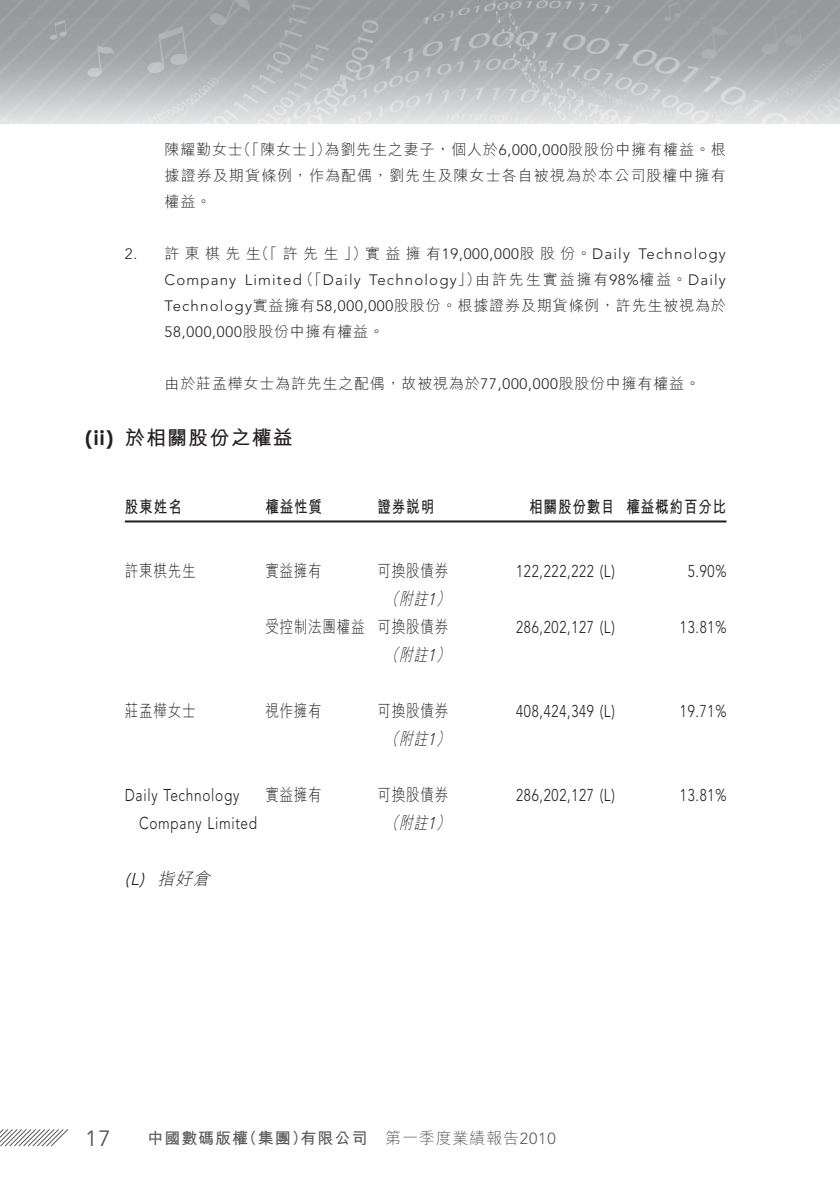
<style>
.page{position:relative;width:840px;height:1191px;background:#fff}
.page>*{position:absolute;margin:0;border:0;box-sizing:border-box;transform-origin:0 0}
.t1{font:22px "Avenir LT Std";color:#57585a}
.t2{font:20px "M Hei HK Bold E Ten B5 H";letter-spacing:.055em;color:#231f20}
.t3{font:700 20px "Century Gothic";color:#231f20}
.t4{font:300 17px "Avenir LT Std";letter-spacing:.05em;color:#231f20;scale:.8 1}
.t5{font:17px "M Hei HK Light E Ten B5 H";letter-spacing:.05em;color:#231f20;scale:.8 1}
.t6{font:17px "M Hei HK Bold E Ten B5 H";letter-spacing:.06em;color:#231f20;scale:.8 1}
.t7{font:italic 17px "M Hei HK Light E Ten B5 H";color:#231f20;scale:.8 1}
.t8{font:italic 17px "M Hei HK Light E Ten B5 H";color:#231f20}
.t9{font:italic 300 17px "Avenir LT Std";color:#231f20}
.t10{font:16px "M Hei HK Bold E Ten B5 H";letter-spacing:.055em;color:#57585a}
.t11{font:16px "M Hei HK Light E Ten B5 H";letter-spacing:.05em;color:#57585a}
.t12{font:15px/26px "M Hei HK Light E Ten B5 H";letter-spacing:.055em;color:#231f20}
.t13{font:300 15px "Avenir LT Std";letter-spacing:.08em;color:#231f20}
.t14{font:15px "M Hei HK Light E Ten B5 H";letter-spacing:.355em;color:#231f20}
.t15{font:15px "M Hei HK Light E Ten B5 H";letter-spacing:.125em;color:#231f20}
.s1{font-family:"Avenir LT Std";font-weight:300}
.s2{font-family:"M Hei HK Light E Ten B5 H";font-weight:400}
</style>
<div class="page">
<img style="left:0;top:0;width:839px;height:123px">
<svg style="left:0;top:1129px;width:68px;height:18px"></svg>
<hr style="left:125px;top:520px;width:601px;height:2px;background:#231f20">
<h2 class="t3" style="left:85px;top:425px;width:30px">(ii)</h2>
<p class="t13" style="left:125px;top:247px;width:14px">2.</p>
<p class="t12" style="left:324px;top:139px;width:402px">為劉先生之妻子，個人於<span class="s1">6,000,000</span>股股份中擁有權益。根</p>
<p class="t12" style="left:236px;top:139px;width:96px">（「陳女士」）</p>
<p class="t12" style="left:164px;top:139px;width:562px">陳耀勤女士<br>據證券及期貨條例，作為配偶，劉先生及陳女士各自被視為於本公司股權中擁有權益。</p>
<p class="t13" style="left:638px;top:247px;width:89px">Technology</p>
<p class="t14" style="left:254px;top:248px;width:377px">（「許先生」）實益擁有<span class="s1">19,000,000</span>股股份。<span class="s1">Daily</span></p>
<p class="t12" style="left:164px;top:242px;width:98px">許東棋先生</p>
<p class="t15" style="left:475px;top:274px;width:252px">由許先生實益擁有<span class="s1">98%</span>權益。<span class="s1">Daily</span></p>
<p class="t13" style="left:299px;top:273px;width:63px"><span class="s2">（「</span>Daily</p>
<p class="t13" style="left:369px;top:273px;width:113px">Technology<span class="s2">」）</span></p>
<p class="t13" style="left:245px;top:273px;width:58px">Limited</p>
<p class="t13" style="left:164px;top:273px;width:73px">Company</p>
<p class="t12" style="left:164px;top:294px;width:562px"><span class="s1">Technology</span>實益擁有<span class="s1">58,000,000</span>股股份。根據證券及期貨條例，許先生被視為於</p>
<p class="t13" style="left:164px;top:325px;width:221px">58,000,000<span class="s2">股股份中擁有權益。</span></p>
<p class="t12" style="left:164px;top:372px;width:536px">由於莊孟樺女士為許先生之配偶，故被視為於<span class="s1">77,000,000</span>股股份中擁有權益。</p>
<h2 class="t2" style="left:125px;top:430px;width:169px">於相關股份之權益</h2>
<p class="t6" style="left:125px;top:500px;width:73px">股東姓名</p>
<p class="t6" style="left:265px;top:500px;width:73px">權益性質</p>
<p class="t6" style="left:377px;top:500px;width:73px">證券說明</p>
<p class="t6" style="left:529px;top:500px;width:109px">相關股份數目</p>
<p class="t6" style="left:626px;top:500px;width:127px">權益概約百分比</p>
<p class="t5" style="left:125px;top:564px;width:90px">許東棋先生</p>
<p class="t5" style="left:265px;top:564px;width:72px">實益擁有</p>
<p class="t5" style="left:377px;top:564px;width:90px">可換股債券</p>
<p class="t4" style="left:516px;top:563px;width:125px">122,222,222 (L(</p>
<p class="t4" style="left:687px;top:563px;width:50px">5.90%</p>
<p class="t7" style="left:385px;top:592px;width:23px">（</p>
<p class="t7" style="left:427px;top:592px;width:33px">(<span class="s1">1</span></p>
<p class="t7" style="left:399px;top:592px;width:41px">附註</p>
<p class="t5" style="left:265px;top:620px;width:126px">受控制法團權益</p>
<p class="t5" style="left:377px;top:620px;width:90px">可換股債券</p>
<p class="t4" style="left:516px;top:619px;width:125px">286,202,127 (L(</p>
<p class="t4" style="left:679px;top:619px;width:60px">13.81%</p>
<p class="t7" style="left:385px;top:648px;width:23px">（</p>
<p class="t7" style="left:427px;top:648px;width:33px">(<span class="s1">1</span></p>
<p class="t7" style="left:399px;top:648px;width:41px">附註</p>
<p class="t5" style="left:125px;top:704px;width:90px">莊孟樺女士</p>
<p class="t5" style="left:265px;top:704px;width:72px">視作擁有</p>
<p class="t5" style="left:377px;top:704px;width:90px">可換股債券</p>
<p class="t4" style="left:516px;top:703px;width:125px">408,424,349 (L(</p>
<p class="t4" style="left:679px;top:703px;width:60px">19.71%</p>
<p class="t7" style="left:385px;top:732px;width:23px">（</p>
<p class="t7" style="left:427px;top:732px;width:33px">(<span class="s1">1</span></p>
<p class="t7" style="left:399px;top:732px;width:41px">附註</p>
<p class="t4" style="left:125px;top:787px;width:144px">Daily Technology</p>
<p class="t5" style="left:265px;top:788px;width:72px">實益擁有</p>
<p class="t5" style="left:377px;top:788px;width:90px">可換股債券</p>
<p class="t4" style="left:516px;top:787px;width:125px">286,202,127 (L(</p>
<p class="t4" style="left:679px;top:787px;width:60px">13.81%</p>
<p class="t4" style="left:139px;top:815px;width:149px">Company Limited</p>
<p class="t8" style="left:157px;top:872px;width:58px">指好倉</p>
<p class="t9" style="left:125px;top:871px;width:19px">L(</p>
<p class="t9" style="left:139px;top:871px;width:10px">)</p>
<p class="t7" style="left:385px;top:816px;width:23px">（</p>
<p class="t7" style="left:427px;top:816px;width:33px">(<span class="s1">1</span></p>
<p class="t7" style="left:399px;top:816px;width:41px">附註</p>
<h1 class="t1" style="left:85px;top:1125px;width:27px">17</h1>
<p class="t10" style="left:241px;top:1132px;width:68px">（集團）</p>
<p class="t10" style="left:300px;top:1132px;width:68px">有限公司</p>
<p class="t10" style="left:147px;top:1132px;width:102px">中國數碼版權</p>
<p class="t11" style="left:385px;top:1132px;width:172px">第一季度業績報告<span class="s1">2010</span></p>
</div>
